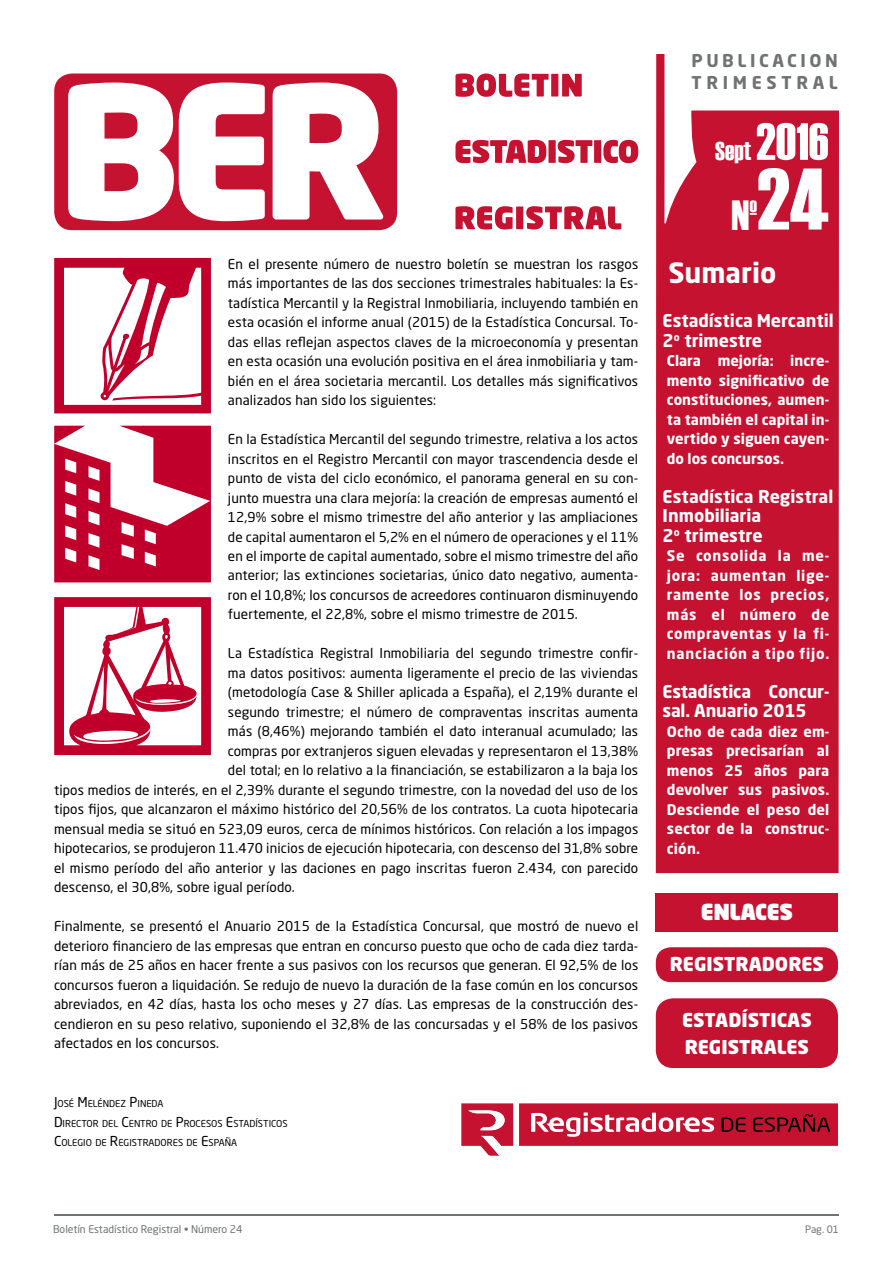
<style>
.page{position:relative;width:893px;height:1263px;background:#fff}
.page>*{position:absolute;margin:0;border:0;box-sizing:border-box;transform-origin:0 0}
.t1{font:42.15px "Haettenschweiler";color:#fff}
.t2{font:700 27.6px "Neo Sans Std";color:#fff}
.t3{font:26.1px "Haettenschweiler";color:#fff}
.t4{font:900 21.75px "Neo Sans Std";letter-spacing:-.02em;color:#fff}
.t5{font:900 18.9px/27.6px "Neo Sans Std";color:#fff}
.t6{font:700 17.4px/19.5px "Neo Sans Std";color:#fff}
.t7{font:700 17.4px/21.8px "Neo Sans Std";letter-spacing:.205em;color:#6f7371}
.t8{font:700 14.55px/19.5px "Neo Sans Std";letter-spacing:.01em;color:#fff;text-align:justify}
.t9{font:13.5px/19.5px "Neo Sans Std";letter-spacing:.01em;color:#000;text-align:justify}
.t10{font:10.5px "Neo Sans Std";color:#6f7371}
.t11{font:10.2px "Neo Sans Std";color:#6f7371}
.t12{font:9.45px/19.5px "Neo Sans Std";color:#000}
.s1{font-size:13.5px}
.s2{font-size:52.35px}
.s3{font-size:87.15px}
</style>
<div class="page">
<svg style="left:656px;top:54px;width:183px;height:819px;background:#c82541"></svg>
<svg style="left:461px;top:1103px;width:52px;height:53px"></svg>
<div style="left:519px;top:1103px;width:319px;height:43px;background:#c41230"></div>
<svg style="left:722px;top:1114px;width:108px;height:18px"></svg>
<svg style="left:531px;top:1112px;width:183px;height:25px"></svg>
<div style="left:656px;top:893px;width:182px;height:38px;background:#c41230"></div>
<svg style="left:54px;top:258px;width:157px;height:155px"></svg>
<svg style="left:54px;top:426px;width:157px;height:156px"></svg>
<svg style="left:54px;top:597px;width:157px;height:158px"></svg>
<div style="left:54px;top:74px;width:343px;height:156px;background:#c41230;border-radius:18px"></div>
<hr style="left:54px;top:1214px;width:785px;height:1px;background:#6f7371">
<svg style="left:455px;top:74px;width:127px;height:23px"></svg>
<svg style="left:455px;top:140px;width:183px;height:23px"></svg>
<svg style="left:455px;top:206px;width:166px;height:23px"></svg>
<div style="left:656px;top:947px;width:182px;height:35px;background:#c41230;border-radius:15px"></div>
<div style="left:656px;top:998px;width:182px;height:70px;background:#c41230;border-radius:17px"></div>
<svg style="left:68px;top:83px;width:315px;height:138px"></svg>
<p class="t9" style="left:228px;top:254px;width:412px">En el presente número de nuestro boletín se muestran los rasgos más importantes de las dos secciones trimestrales habituales: la Es&shy;tadística Mercantil y la Registral Inmobiliaria, incluyendo también en esta ocasión el informe anual (2015) de la Estadística Concursal. To&shy;das ellas reflejan aspectos claves de la microeconomía y presentan en esta ocasión una evolución positiva en el área inmobiliaria y tam&shy;bién en el área societaria mercantil. Los detalles más significativos analizados han sido los siguientes:</p>
<p class="t9" style="left:228px;top:429px;width:412px">En la Estadística Mercantil del segundo trimestre, relativa a los actos inscritos en el Registro Mercantil con mayor trascendencia desde el punto de vista del ciclo económico, el panorama general en su con&shy;junto muestra una clara mejoría: la creación de empresas aumentó el 12,9% sobre el mismo trimestre del año anterior y las ampliaciones de capital aumentaron el 5,2% en el número de operaciones y el 11% en el importe de capital aumentado, sobre el mismo trimestre del año anterior; las extinciones societarias, único dato negativo, aumenta&shy;ron el 10,8%; los concursos de acreedores continuaron disminuyendo fuertemente, el 22,8%, sobre el mismo trimestre de 2015.</p>
<p class="t9" style="left:228px;top:644px;width:412px">La Estadística Registral Inmobiliaria del segundo trimestre confir-</p>
<p class="t9" style="left:228px;top:663px;width:412px">ma datos positivos: aumenta ligeramente el precio de las viviendas</p>
<p class="t9" style="left:228px;top:682px;width:412px">(metodología Case &amp; Shiller aplicada a España), el 2,19% durante el</p>
<p class="t9" style="left:228px;top:702px;width:412px">segundo trimestre; el número de compraventas inscritas aumenta</p>
<p class="t9" style="left:228px;top:721px;width:412px">más (8,46%) mejorando también el dato interanual acumulado; las</p>
<p class="t9" style="left:228px;top:741px;width:412px">compras por extranjeros siguen elevadas y representaron el 13,38%</p>
<p class="t9" style="left:228px;top:760px;width:412px">del total; en lo relativo a la financiación, se estabilizaron a la baja los</p>
<p class="t9" style="left:54px;top:780px;width:586px">tipos medios de interés, en el 2,39% durante el segundo trimestre, con la novedad del uso de los</p>
<p class="t9" style="left:54px;top:799px;width:586px">tipos fijos, que alcanzaron el máximo histórico del 20,56% de los contratos. La cuota hipotecaria</p>
<p class="t9" style="left:54px;top:819px;width:586px">mensual media se situó en 523,09 euros, cerca de mínimos históricos. Con relación a los impagos</p>
<p class="t9" style="left:54px;top:838px;width:586px">hipotecarios, se produjeron 11.470 inicios de ejecución hipotecaria, con descenso del 31,8% sobre</p>
<p class="t9" style="left:54px;top:858px;width:586px">el mismo período del año anterior y las daciones en pago inscritas fueron 2.434, con parecido</p>
<p class="t9" style="left:54px;top:877px;width:242px">descenso, el 30,8%, sobre igual período.</p>
<p class="t9" style="left:54px;top:916px;width:586px">Finalmente, se presentó el Anuario 2015 de la Estadística Concursal, que mostró de nuevo el deterioro financiero de las empresas que entran en concurso puesto que ocho de cada diez tarda&shy;rían más de 25 años en hacer frente a sus pasivos con los recursos que generan. El 92,5% de los concursos fueron a liquidación. Se redujo de nuevo la duración de la fase común en los concursos abreviados, en 42 días, hasta los ocho meses y 27 días. Las empresas de la construcción des&shy;cendieron en su peso relativo, suponiendo el 32,8% de las concursadas y el 58% de los pasivos afectados en los concursos.</p>
<p class="t12" style="left:54px;top:1094px;width:235px"><span class="s1">J</span>OSÉ <span class="s1">M</span>ELÉNDEZ <span class="s1">P</span>INEDA<br><span class="s1">D</span> IRECTOR DEL <span class="s1">C</span>ENTRO DE <span class="s1">P</span>ROCESOS <span class="s1">E</span>STADÍSTICOS<br><span class="s1">C</span>OLEGIO DE <span class="s1">R</span>EGISTRADORES DE <span class="s1">E</span>SPAÑA</p>
<p class="t7" style="left:691px;top:50px;width:148px">PUBLICACION<br>TRIMESTRAL</p>
<h3 class="t3" style="left:715px;top:133px;width:115px">Sept <span class="s2">2016</span></h3>
<h1 class="t1" style="left:732px;top:186px;width:98px">Nº<span class="s3">24</span></h1>
<h2 class="t2" style="left:668px;top:255px;width:109px">Sumario</h2>
<p class="t6" style="left:663px;top:310px;width:173px">Estadística Mercantil<br>2<sup>o</sup> trimestre</p>
<p class="t8" style="left:667px;top:350px;width:164px">Clara mejoría: incre&shy;mento significativo de constituciones, aumen&shy;ta también el capital in&shy;vertido y siguen cayen&shy;do los concursos.</p>
<p class="t6" style="left:663px;top:486px;width:172px">Estadística Registral<br>Inmobiliaria<br>2<sup>o</sup> trimestre</p>
<p class="t8" style="left:667px;top:545px;width:164px">Se consolida la me&shy;jora: aumentan lige&shy;ramente los precios, más el número de compraventas y la fi&shy;nanciación a tipo fijo.</p>
<p class="t6" style="left:662px;top:681px;width:168px">Estadística Concur&shy;sal. Anuario 2015</p>
<p class="t8" style="left:667px;top:721px;width:164px">Ocho de cada diez em&shy;presas precisarían al menos 25 años para devolver sus pasivos.<br>Desciende el peso del sector de la construc&shy;ción.</p>
<h3 class="t4" style="left:701px;top:898px;width:94px">ENLACES</h3>
<h3 class="t5" style="left:670px;top:949px;width:155px">REGISTRADORES</h3>
<h3 class="t5" style="left:682px;top:1005px;width:131px">ESTADÍSTICAS<br>REGISTRALES</h3>
<p class="t10" style="left:53px;top:1223px;width:191px">Boletín Estadístico Registral • Número 24</p>
<p class="t11" style="left:805px;top:1222px;width:35px">Pag. 01</p>
</div>
